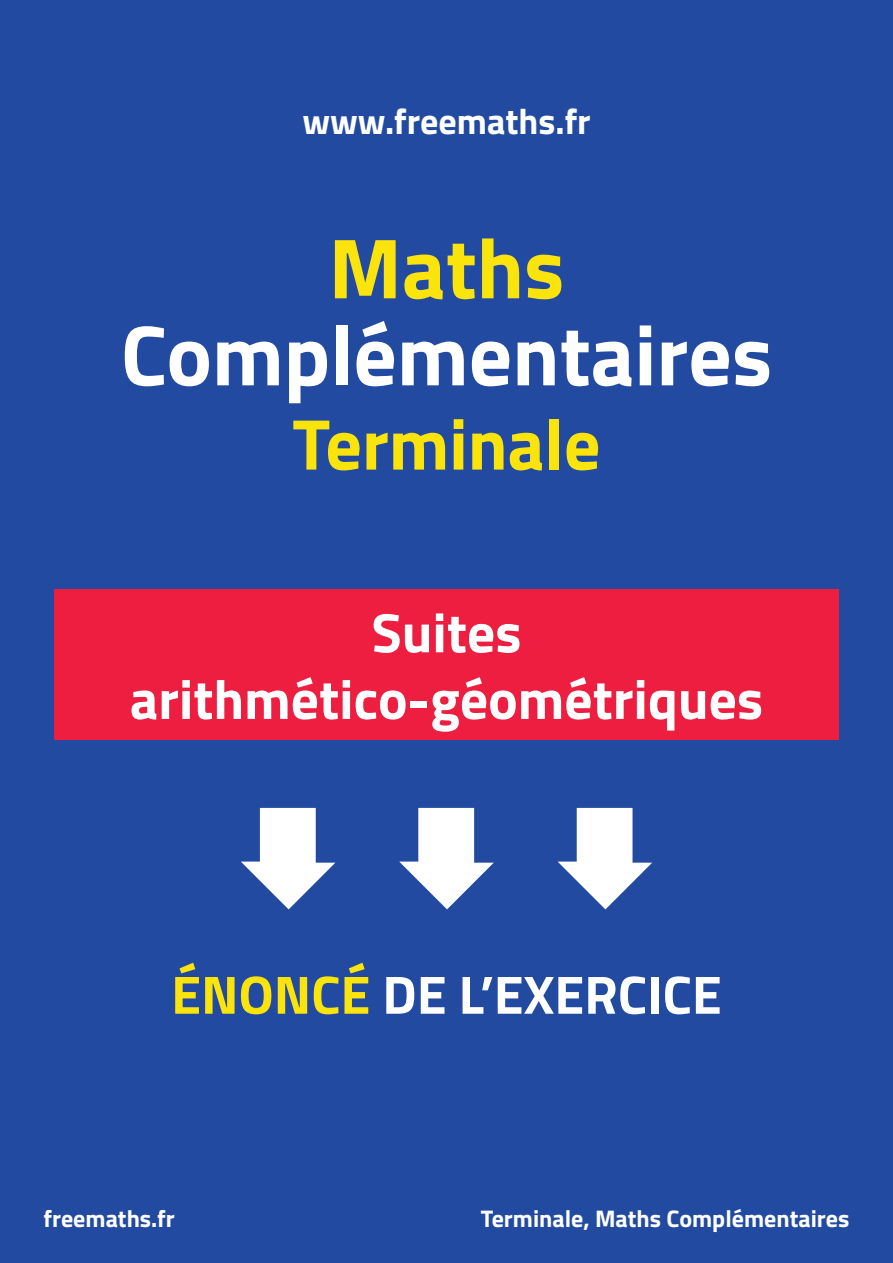
<style>
.page{position:relative;width:893px;height:1263px;background:#214aa0}
.page>*{position:absolute;margin:0;border:0;box-sizing:border-box;transform-origin:0 0}
.t1{font:700 85.5px "Titillium";color:#fff}
.t2{font:700 85.5px "Titillium";color:#fbe30c}
.t3{font:700 72px "Titillium";color:#fbe30c}
.t4{font:700 55.5px "Titillium";color:#fff}
.t5{font:700 54px "Titillium";color:#fff}
.t6{font:700 36px "Titillium";color:#fff}
.t7{font:700 24px "Titillium";color:#fff}
.s1{color:#fbe30c}
</style>
<div class="page">
<svg style="left:241px;top:808px;width:94px;height:101px"></svg>
<svg style="left:399px;top:808px;width:95px;height:101px"></svg>
<svg style="left:558px;top:808px;width:94px;height:101px"></svg>
<div style="left:54px;top:589px;width:785px;height:151px;background:#ed1e40"></div>
<h3 class="t6" style="left:302px;top:94px;width:290px">www.freemaths.fr</h3>
<h1 class="t2" style="left:329px;top:203px;width:237px">Maths</h1>
<h1 class="t1" style="left:121px;top:290px;width:653px">Complémentaires</h1>
<h2 class="t3" style="left:292px;top:389px;width:310px">Terminale</h2>
<p class="t4" style="left:372px;top:590px;width:151px">Suites</p>
<p class="t4" style="left:130px;top:657px;width:635px">arithmético-géométriques</p>
<h3 class="t5" style="left:171px;top:953px;width:552px"><span class="s1">ÉNONCÉ</span> DE L’EXERCICE</h3>
<p class="t7" style="left:44px;top:1200px;width:133px">freemaths.fr</p>
<p class="t7" style="left:481px;top:1200px;width:370px">Terminale, Maths Complémentaires</p>
</div>
